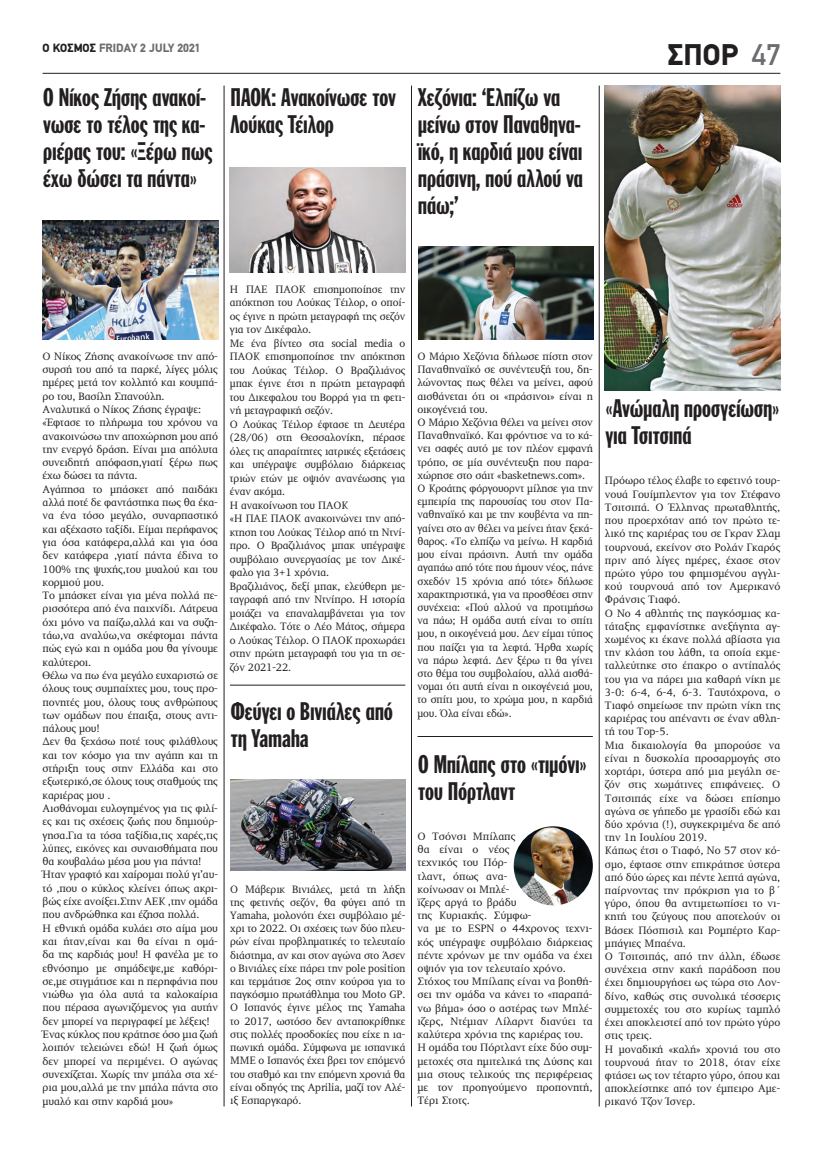
<style>
.page{position:relative;width:823px;height:1149px;background:#fff}
.page>*{position:absolute;margin:0;border:0;box-sizing:border-box;transform-origin:0 0}
.t1{font:900 30px "PF Din Text";color:#231f20}
.t2{font:25px/27px "Franklin Gothic Greek Extra Cond";letter-spacing:-.05em;color:#231f20}
.t3{font:900 12px "PF Din Text";color:#6c6d70}
.t4{font:11px/13.2px "PF Diplomat";letter-spacing:-.01em;color:#231f20}
.s1{color:#231f20}
.s2{font-weight:500;color:#6c6d70}
</style>
<div class="page">
<hr style="left:43px;top:73px;width:737px;height:1px;background:#231f20">
<img style="left:230px;top:168px;width:175px;height:104px">
<img style="left:42px;top:220px;width:176px;height:119px">
<img style="left:418px;top:247px;width:175px;height:92px">
<hr style="left:598px;top:86px;width:1px;height:1020px;background:#231f20">
<hr style="left:411px;top:86px;width:1px;height:1020px;background:#231f20">
<hr style="left:224px;top:86px;width:1px;height:1020px;background:#231f20">
<img style="left:513px;top:826px;width:79px;height:79px;border-radius:40px">
<hr style="left:230px;top:684px;width:175px;height:1px;background:#231f20">
<hr style="left:417px;top:736px;width:175px;height:1px;background:#231f20">
<img style="left:230px;top:779px;width:175px;height:91px">
<img style="left:604px;top:85px;width:176px;height:305px">
<p class="t3" style="left:43px;top:40px;width:159px"><span class="s1">Ο ΚΟΣΜΟΣ</span> FRIDAY 2 JULY 2021</p>
<h2 class="t2" style="left:43px;top:83px;width:172px">Ο Νίκος Ζήσης ανακοί&shy;νωσε το τέλος της κα&shy;ριέρας του: «Ξέρω πως έχω δώσει τα πάντα»</h2>
<h2 class="t2" style="left:230px;top:83px;width:168px;line-height:27.3px">ΠΑΟΚ: Ανακοίνωσε τον<br>Λούκας Τέιλορ</h2>
<h2 class="t2" style="left:417px;top:84px;width:168px">Χεζόνια: ‘Ελπίζω να μείνω στον Παναθηνα&shy;ϊκό, η καρδιά μου είναι πράσινη, πού αλλού να πάω;’</h2>
<h1 class="t1" style="left:667px;top:37px;width:114px">ΣΠΟΡ <span class="s2">47</span></h1>
<p class="t4" style="left:43px;top:349px;width:177px">Ο Νίκος Ζήσης ανακοίνωσε την από&shy;συρσή του από τα παρκέ, λίγες μόλις ημέρες μετά τον κολλητό και κουμπά&shy;ρο του, Βασίλη Σπανούλη.<br>Αναλυτικά ο Νίκος Ζήσης έγραψε: «Έφτασε το πλήρωμα του χρόνου να ανακοινώσω την αποχώρηση μου από την ενεργό δράση. Είναι μια απόλυτα συνειδητή απόφαση,γιατί ξέρω πως έχω δώσει τα πάντα.<br>Αγάπησα το μπάσκετ από παιδάκι αλλά ποτέ δε φαντάστηκα πως θα έκα&shy;να ένα τόσο μεγάλο, συναρπαστικό και αξέχαστο ταξίδι. Είμαι περήφανος για όσα κατάφερα,αλλά και για όσα δεν κατάφερα ,γιατί πάντα έδινα το<br>100% της ψυχής,του μυαλού και του κορμιού μου.<br>Το μπάσκετ είναι για μένα πολλά πε&shy;ρισσότερα από ένα παιχνίδι. Λάτρευα όχι μόνο να παίζω,αλλά και να συζη&shy;τάω,να αναλύω,να σκέφτομαι πάντα πώς εγώ και η ομάδα μου θα γίνουμε καλύτεροι.<br>Θέλω να πω ένα μεγάλο ευχαριστώ σε όλους τους συμπαίχτες μου, τους προ&shy;πονητές μου, όλους τους ανθρώπους των ομάδων που έπαιξα, στους αντι&shy;πάλους μου!<br>Δεν θα ξεχάσω ποτέ τους φιλάθλους και τον κόσμο για την αγάπη και τη στήριξη τους στην Ελλάδα και στο εξωτερικό,σε όλους τους σταθμούς της καριέρας μου .<br>Αισθάνομαι ευλογημένος για τις φιλί&shy;ες και τις σχέσεις ζωής που δημιούρ&shy;γησα.Για τα τόσα ταξίδια,τις χαρές,τις λύπες, εικόνες και συναισθήματα που θα κουβαλάω μέσα μου για πάντα!<br>Ήταν γραφτό και χαίρομαι πολύ γι’αυ&shy;τό ,που ο κύκλος κλείνει όπως ακρι&shy;βώς είχε ανοίξει.Στην ΑΕΚ ,την ομάδα που ανδρώθηκα και έζησα πολλά.<br>Η εθνική ομάδα κυλάει στο αίμα μου και ήταν,είναι και θα είναι η ομά&shy;δα της καρδιάς μου! Η φανέλα με το εθνόσημο με σημάδεψε,με καθόρι&shy;σε,με στιγμάτισε και η περηφάνια που νιώθω για όλα αυτά τα καλοκαίρια που πέρασα αγωνιζόμενος για αυτήν δεν μπορεί να περιγραφεί με λέξεις!<br>Ένας κύκλος που κράτησε όσο μια ζωή λοιπόν τελειώνει εδώ! Η ζωή όμως δεν μπορεί να περιμένει. Ο αγώνας συνεχίζεται. Χωρίς την μπάλα στα χέ&shy;ρια μου,αλλά με την μπάλα πάντα στο μυαλό και στην καρδιά μου»</p>
<p class="t4" style="left:230px;top:283px;width:177px;line-height:13.5px">Η ΠΑΕ ΠΑΟΚ επισημοποίησε την απόκτηση του Λούκας Τέιλορ, ο οποί&shy;ος έγινε η πρώτη μεταγραφή της σεζόν για τον Δικέφαλο.<br>Με ένα βίντεο στα social media ο<br>ΠΑΟΚ επισημοποίησε την απόκτηση του Λούκας Τέιλορ. Ο Βραζιλιάνος μπακ έγινε έτσι η πρώτη μεταγραφή του Δικεφαλου του Βορρά για τη φετι&shy;νή μεταγραφική σεζόν.<br>Ο Λούκας Τέιλορ έφτασε τη Δευτέρα (28/06) στη Θεσσαλονίκη, πέρασε όλες τις απαραίτητες ιατρικές εξετάσεις και υπέγραψε συμβόλαιο διάρκειας τριών ετών με οψιόν ανανέωσης για έναν ακόμα.<br>Η ανακοίνωση του ΠΑΟΚ<br>«Η ΠΑΕ ΠΑΟΚ ανακοινώνει την από&shy;κτηση του Λούκας Τέιλορ από τη Ντνί&shy;προ. Ο Βραζιλιάνος μπακ υπέγραψε συμβόλαιο συνεργασίας με τον Δικέ&shy;φαλο για 3+1 χρόνια.<br>Βραζιλιάνος, δεξί μπακ, ελεύθερη με&shy;ταγραφή από την Ντνίπρο. Η ιστορία μοιάζει να επαναλαμβάνεται για τον<br>Δικέφαλο. Τότε ο Λέο Μάτος, σήμερα ο Λούκας Τέιλορ. Ο ΠΑΟΚ προχωράει στην πρώτη μεταγραφή του για τη σε&shy;ζόν 2021-22.</p>
<h2 class="t2" style="left:230px;top:697px;width:165px">Φεύγει ο Βινιάλες από τη Yamaha</h2>
<p class="t4" style="left:230px;top:882px;width:177px;text-align:justify">Ο Μάβερικ Βινιάλες, μετά τη λήξη της φετινής σεζόν, θα φύγει από τη Yamaha, μολονότι έχει συμβόλαιο μέ&shy;χρι το 2022. Οι σχέσεις των δύο πλευ&shy;ρών είναι προβληματικές το τελευταίο διάστημα, αν και στον αγώνα στο Άσεν ο Βινιάλες είχε πάρει την pole position και τερμάτισε 2ος στην κούρσα για το παγκόσμιο πρωτάθλημα του Moto GP.<br>Ο Ισπανός έγινε μέλος της Yamaha το 2017, ωστόσο δεν ανταποκρίθηκε στις πολλές προσδοκίες που είχε η ια&shy;πωνική ομάδα. Σύμφωνα με ισπανικά ΜΜΕ ο Ισπανός έχει βρει τον επόμενό του σταθμό και την επόμενη χρονιά θα είναι οδηγός της Aprilia, μαζί τον Αλέ&shy;ιξ Εσπαργκαρό.</p>
<p class="t4" style="left:417px;top:350px;width:177px">Ο Μάριο Χεζόνια δήλωσε πίστη στον Παναθηναϊκό σε συνέντευξή του, δη&shy;λώνοντας πως θέλει να μείνει, αφού αισθάνεται ότι οι «πράσινοι» είναι η οικογένειά του.<br>Ο Μάριο Χεζόνια θέλει να μείνει στον Παναθηναϊκό. Και φρόντισε να το κά&shy;νει σαφές αυτό με τον πλέον εμφανή τρόπο, σε μία συνέντευξη που παρα&shy;χώρησε στο σάιτ «basketnews.com».<br>Ο Κροάτης φόργουορντ μίλησε για την εμπειρία της παρουσίας του στον Πα&shy;ναθηναϊκό και με την κουβέντα να πη&shy;γαίνει στο αν θέλει να μείνει ήταν ξεκά&shy;θαρος. «Το ελπίζω να μείνω. Η καρδιά μου είναι πράσινη. Αυτή την ομάδα αγαπάω από τότε που ήμουν νέος, πάνε σχεδόν 15 χρόνια από τότε» δήλωσε χαρακτηριστικά, για να προσθέσει στην συνέχεια: «Πού αλλού να προτιμήσω να πάω; Η ομάδα αυτή είναι το σπίτι μου, η οικογένειά μου. Δεν είμαι τύπος που παίζει για τα λεφτά. Ήρθα χωρίς να πάρω λεφτά. Δεν ξέρω τι θα γίνει στο θέμα του συμβολαίου, αλλά αισθά&shy;νομαι ότι αυτή είναι η οικογένειά μου, το σπίτι μου, το χρώμα μου, η καρδιά μου. Όλα είναι εδώ».</p>
<h2 class="t2" style="left:417px;top:750px;width:171px">Ο Μπίλαπς στο «τιμόνι» του Πόρτλαντ</h2>
<p class="t4" style="left:417px;top:829px;width:177px">Ο Τσόνσι Μπίλαπς<br>θα είναι ο νέος<br>τεχνικός του Πόρ-<br>τλαντ, όπως ανα-<br>κοίνωσαν οι Μπλέ-<br>ϊζερς αργά το βράδυ<br>της Κυριακής. Σύμφω-<br>να με το ESPN ο 44χρονος τεχνι&shy;κός υπέγραψε συμβόλαιο διάρκειας πέντε χρόνων με την ομάδα να έχει οψιόν για τον τελευταίο χρόνο.<br>Στόχος του Μπίλαπς είναι να βοηθή&shy;σει την ομάδα να κάνει το «παραπά&shy;νω βήμα» όσο ο αστέρας των Μπλέ&shy;ιζερς, Ντέμιαν Λίλαρντ διανύει τα καλύτερα χρόνια της καριέρας του.<br>Η ομάδα του Πόρτλαντ είχε δύο συμ&shy;μετοχές στα ημιτελικά της Δύσης και μια στους τελικούς της περιφέρειας με τον προηγούμενο προπονητή,<br>Τέρι Στοτς.</p>
<h2 class="t2" style="left:604px;top:395px;width:176px">«Ανώμαλη προσγείωση» για Τσιτσιπά</h2>
<p class="t4" style="left:604px;top:474px;width:177px">Πρόωρο τέλος έλαβε το εφετινό τουρ&shy;νουά Γουίμπλεντον για τον Στέφανο<br>Τσιτσιπά. Ο Έλληνας πρωταθλητής, που προερχόταν από τον πρώτο τε&shy;λικό της καριέρας του σε Γκραν Σλαμ τουρνουά, εκείνον στο Ρολάν Γκαρός πριν από λίγες ημέρες, έχασε στον πρώτο γύρο του φημισμένου αγγλι&shy;κού τουρνουά από τον Αμερικανό<br>Φράνσις Τιαφό.<br>Ο Νο 4 αθλητής της παγκόσμιας κα&shy;τάταξης εμφανίστηκε ανεξήγητα αγ&shy;χωμένος κι έκανε πολλά αβίαστα για την κλάση του λάθη, τα οποία εκμε&shy;ταλλεύτηκε στο έπακρο ο αντίπαλός του για να πάρει μια καθαρή νίκη με<br>3-0: 6-4, 6-4, 6-3. Ταυτόχρονα, ο<br>Τιαφό σημείωσε την πρώτη νίκη της καριέρας του απέναντι σε έναν αθλη&shy;τή του Top-5.<br>Μια δικαιολογία θα μπορούσε να είναι η δυσκολία προσαρμογής στο χορτάρι, ύστερα από μια μεγάλη σε&shy;ζόν στις χωμάτινες επιφάνειες. Ο<br>Τσιτσιπάς είχε να δώσει επίσημο αγώνα σε γήπεδο με γρασίδι εδώ και δύο χρόνια (!), συγκεκριμένα δε από την 1η Ιουλίου 2019.<br>Κάπως έτσι ο Τιαφό, Νο 57 στον κό&shy;σμο, έφτασε στην επικράτησε ύστερα από δύο ώρες και πέντε λεπτά αγώνα, παίρνοντας την πρόκριση για το β΄ γύρο, όπου θα αντιμετωπίσει το νι&shy;κητή του ζεύγους που αποτελούν οι<br>Βάσεκ Πόσπισιλ και Ρομπέρτο Καρ&shy;μπάγιες Μπαένα.<br>Ο Τσιτσιπάς, από την άλλη, έδωσε συνέχεια στην κακή παράδοση που έχει δημιουργήσει ως τώρα στο Λον&shy;δίνο, καθώς στις συνολικά τέσσερις συμμετοχές του στο κυρίως ταμπλό έχει αποκλειστεί από τον πρώτο γύρο στις τρεις.<br>Η μοναδική «καλή» χρονιά του στο τουρνουά ήταν το 2018, όταν είχε φτάσει ως τον τέταρτο γύρο, όπου και αποκλείστηκε από τον έμπειρο Αμε&shy;ρικανό Τζον Ίσνερ.</p>
</div>
